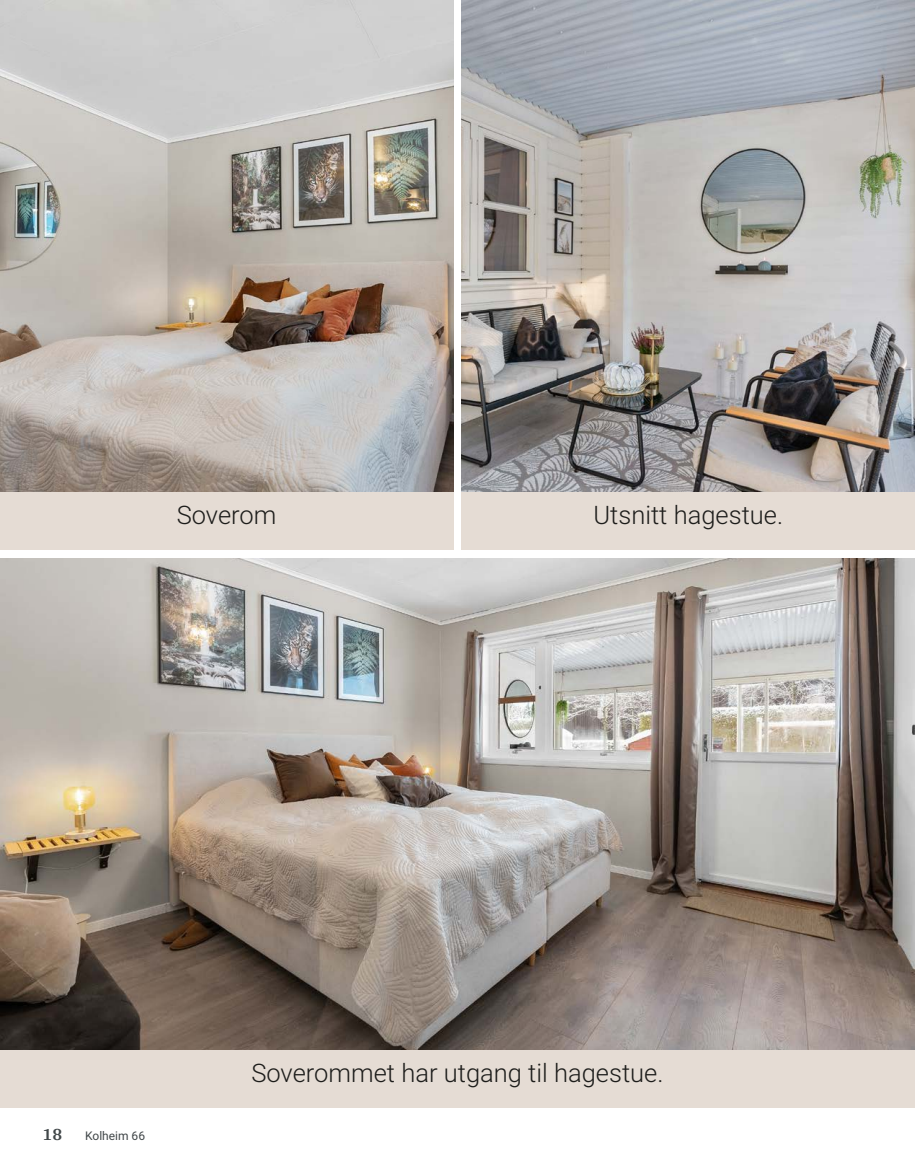
<style>
.page{position:relative;width:915px;height:1172px;background:#fff}
.page>*{position:absolute;margin:0;border:0;box-sizing:border-box;transform-origin:0 0}
.t1{font:300 25.5px "Roboto Vitec";color:#1d1d1b}
.t2{font:700 18px "Arya";color:#414749}
.t3{font:12px "Roboto Vitec";color:#414749}
</style>
<div class="page">
<img style="left:0;top:0;width:453px;height:492px">
<img style="left:461px;top:0;width:453px;height:492px">
<img style="left:0;top:558px;width:914px;height:492px">
<div style="left:0;top:1050px;width:914px;height:58px;background:#e5dcd4"></div>
<div style="left:0;top:492px;width:453px;height:57px;background:#e5dcd4"></div>
<div style="left:461px;top:492px;width:453px;height:57px;background:#e5dcd4"></div>
<p class="t1" style="left:177px;top:497px;width:101px">Soverom</p>
<p class="t1" style="left:593px;top:497px;width:191px">Utsnitt hagestue.</p>
<p class="t2" style="left:43px;top:1123px;width:21px">18</p>
<p class="t3" style="left:85px;top:1127px;width:61px">Kolheim 66</p>
<p class="t1" style="left:251px;top:1055px;width:413px">Soverommet har utgang til hagestue.</p>
</div>
